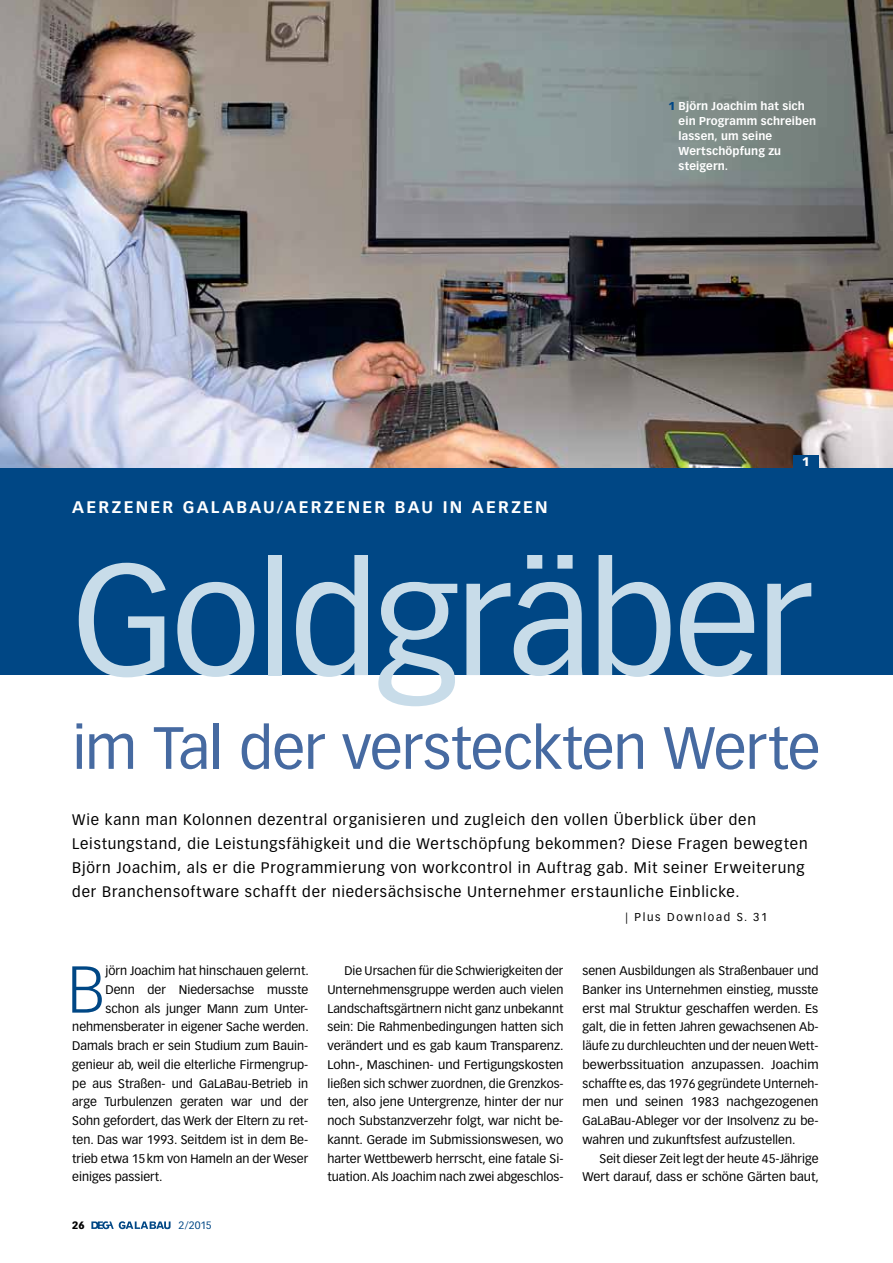
<style>
.page{position:relative;width:893px;height:1263px;background:#fff}
.page>*{position:absolute;margin:0;border:0;box-sizing:border-box;transform-origin:0 0}
.t1{font:154.5px "Vectora LT Std";letter-spacing:-.025em;color:#c8dce9}
.t2{font:300 64.95px "Vectora LT Std";color:#004785}
.t3{font:58.5px "Vectora LT Std";letter-spacing:-.015em;color:#466aa1}
.t4{font:700 16.5px "Vectora LT Std";letter-spacing:.14em;color:#fff}
.t5{font:15px/24px "Vectora LT Std";letter-spacing:.05em;color:#000}
.t6{font:12.3px/18.8px "Vectora LT Std";color:#000;text-align:justify}
.t7{font:900 12.3px "Vectora LT Std";color:#fff}
.t8{font:700 11.25px/15px "Vectora LT Std";letter-spacing:.015em;color:#fff}
.t9{font:11.25px "Vectora LT Std";letter-spacing:.15em;color:#000}
.t10{font:10.5px "Vectora LT Std";color:#004785}
.t11{font:900 10.5px "Vectora LT Std";color:#000}
.s1{font-weight:900;color:#004785}
</style>
<div class="page">
<img style="left:0;top:0;width:893px;height:469px">
<div style="left:0;top:469px;width:893px;height:206px;background:#004785"></div>
<svg style="left:91px;top:1221px;width:80px;height:8px"></svg>
<div style="left:793px;top:455px;width:26px;height:14px;background:#004785"></div>
<p class="t8" style="left:679px;top:99px;width:139px;text-indent:-10px"><span class="s1">1</span> Björn Joachim hat sich ein Programm schreiben lassen, um seine<br>Wertschöpfung zu steigern.</p>
<h3 class="t4" style="left:72px;top:497px;width:477px">Aerzener GaLaBau/Aerzener Bau in Aerzen</h3>
<p class="t7" style="left:802px;top:454px;width:9px">1</p>
<h1 class="t1" style="left:72px;top:529px;width:743px">Goldgräber</h1>
<h3 class="t3" style="left:72px;top:714px;width:749px">im Tal der versteckten Werte</h3>
<p class="t5" style="left:72px;top:808px;width:737px">Wie kann man Kolonnen dezentral organisieren und zugleich den vollen Überblick über den Leistungstand, die Leistungsfähigkeit und die Wertschöpfung bekommen? Diese Fragen bewegten Björn Joachim, als er die Programmierung von workcontrol in Auftrag gab. Mit seiner Erweiterung der Branchensoftware schafft der niedersächsische Unternehmer erstaunliche Einblicke.</p>
<p class="t9" style="left:625px;top:910px;width:144px">| Plus Download S. 31</p>
<h2 class="t2" style="left:67px;top:952px;width:40px">B</h2>
<p class="t6" style="left:106px;top:961px;width:205px">jörn Joachim hat hinschauen gelernt.</p>
<p class="t6" style="left:106px;top:980px;width:204px">Denn der Niedersachse musste</p>
<p class="t6" style="left:106px;top:999px;width:204px">schon als junger Mann zum Unter-</p>
<p class="t6" style="left:72px;top:1018px;width:238px">nehmensberater in eigener Sache werden.</p>
<p class="t6" style="left:72px;top:1036px;width:237px">Damals brach er sein Studium zum Bauin-</p>
<p class="t6" style="left:72px;top:1055px;width:237px">genieur ab, weil die elterliche Firmengrup-</p>
<p class="t6" style="left:72px;top:1074px;width:237px">pe aus Straßen- und GaLaBau-Betrieb in</p>
<p class="t6" style="left:72px;top:1093px;width:237px">arge Turbulenzen geraten war und der</p>
<p class="t6" style="left:72px;top:1111px;width:238px">Sohn gefordert, das Werk der Eltern zu ret-</p>
<p class="t6" style="left:72px;top:1130px;width:237px">ten. Das war 1993. Seitdem ist in dem Be-</p>
<p class="t6" style="left:72px;top:1149px;width:237px">trieb etwa 15km von Hameln an der Weser</p>
<p class="t6" style="left:72px;top:1168px;width:92px">einiges passiert.</p>
<p class="t11" style="left:72px;top:1218px;width:14px">26</p>
<p class="t10" style="left:179px;top:1219px;width:35px">2/2015</p>
<p class="t6" style="left:327px;top:961px;width:238px;text-indent:17px">Die Ursachen für die Schwierigkeiten der Unternehmensgruppe werden auch vielen Landschaftsgärtnern nicht ganz unbekannt sein: Die Rahmenbedingungen hatten sich verändert und es gab kaum Transparenz.<br>Lohn-, Maschinen- und Fertigungskosten ließen sich schwer zuordnen, die Grenzkos&shy;ten, also jene Untergrenze, hinter der nur noch Substanzverzehr folgt, war nicht be&shy;kannt. Gerade im Submissionswesen, wo harter Wettbewerb herrscht, eine fatale Si&shy;tuation. Als Joachim nach zwei abgeschlos-</p>
<p class="t6" style="left:583px;top:961px;width:238px">senen Ausbildungen als Straßenbauer und Banker ins Unternehmen einstieg, musste erst mal Struktur geschaffen werden. Es galt, die in fetten Jahren gewachsenen Ab&shy;läufe zu durchleuchten und der neuen Wett&shy;bewerbssituation anzupassen. Joachim schaffte es, das 1976 gegründete Unterneh&shy;men und seinen 1983 nachgezogenen GaLaBau-Ableger vor der Insolvenz zu be&shy;wahren und zukunftsfest aufzustellen.</p>
<p class="t6" style="left:583px;top:1149px;width:238px;text-align:right">Seit dieser Zeit legt der heute 45-Jährige<br>Wert darauf, dass er schöne Gärten baut,</p>
</div>
